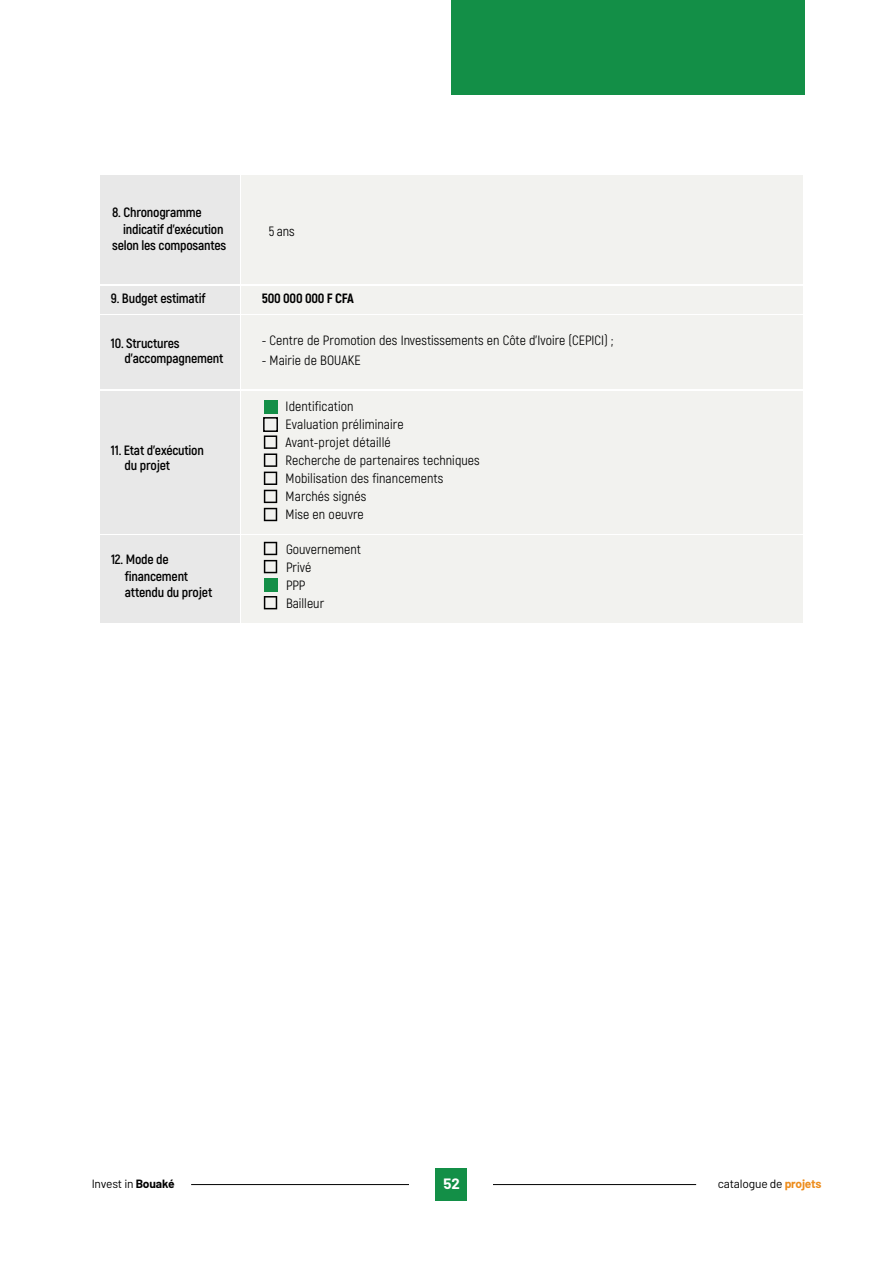
<style>
.page{position:relative;width:893px;height:1263px;background:#fff}
.page>*{position:absolute;margin:0;border:0;box-sizing:border-box;transform-origin:0 0}
.t1{font:700 15px "Barlow";color:#fff}
.t2{font:13.5px/18px "Akrobat";letter-spacing:.005em;color:#000}
.t3{font:700 13.5px/15px "Akrobat";letter-spacing:-.015em;color:#000}
.t4{font:800 13.5px "Akrobat";letter-spacing:-.015em;color:#000}
.t5{font:12px "Barlow";letter-spacing:-.015em;color:#000}
.s1{font-weight:700}
.s2{font-weight:700;color:#ed8d1d}
</style>
<div class="page">
<div style="left:452px;top:0;width:353px;height:94px;background:#138f47"></div>
<hr style="left:191px;top:1184px;width:505px;height:1px;background:#000">
<div style="left:435px;top:1168px;width:32px;height:33px;background:#138f47"></div>
<div style="left:410px;top:1165px;width:25px;height:39px;background:#fff"></div>
<div style="left:467px;top:1165px;width:26px;height:39px;background:#fff"></div>
<div style="left:100px;top:316px;width:139px;height:73px;background:#e8e8e8"></div>
<div style="left:241px;top:316px;width:562px;height:73px;background:#eeeeeb"></div>
<div style="left:100px;top:391px;width:139px;height:142px;background:#e8e8e8"></div>
<div style="left:241px;top:391px;width:562px;height:142px;background:#eeeeeb"></div>
<div style="left:100px;top:535px;width:139px;height:87px;background:#e8e8e8"></div>
<div style="left:241px;top:535px;width:562px;height:87px;background:#eeeeeb"></div>
<div style="left:264px;top:400px;width:13px;height:14px;background:#138f47"></div>
<div style="left:263px;top:417px;width:15px;height:15px;border:2px solid #000"></div>
<svg style="left:264px;top:435px;width:13px;height:86px"></svg>
<div style="left:264px;top:578px;width:13px;height:13px;background:#138f47"></div>
<svg style="left:264px;top:542px;width:13px;height:31px"></svg>
<svg style="left:264px;top:596px;width:13px;height:13px"></svg>
<div style="left:100px;top:286px;width:139px;height:27px;background:#e8e8e8"></div>
<div style="left:241px;top:286px;width:562px;height:27px;background:#eeeeeb"></div>
<div style="left:100px;top:175px;width:139px;height:109px;background:#e8e8e8"></div>
<div style="left:241px;top:175px;width:561px;height:109px;background:#eeeeeb"></div>
<p class="t3" style="left:112px;top:205px;width:91px">8. Chronogramme</p>
<p class="t3" style="left:123px;top:221px;width:102px">indicatif d’exécution</p>
<p class="t3" style="left:112px;top:238px;width:116px">selon les composantes</p>
<p class="t2" style="left:269px;top:222px;width:27px">5 ans</p>
<p class="t3" style="left:111px;top:291px;width:96px">9. Budget estimatif</p>
<p class="t4" style="left:262px;top:292px;width:94px">500 000 000 F CFA</p>
<p class="t3" style="left:125px;top:336px;width:100px;text-indent:-14px">10. Structures d’accompagnement</p>
<p class="t2" style="left:262px;top:331px;width:353px">- Centre de Promotion des Investissements en Côte d’Ivoire (CEPICI) ;</p>
<p class="t2" style="left:262px;top:351px;width:100px">- Mairie de BOUAKE</p>
<p class="t3" style="left:125px;top:443px;width:81px;text-indent:-14px">11. Etat d’exécution du projet</p>
<p class="t2" style="left:286px;top:398px;width:196px">Identification<br>Evaluation préliminaire<br>Avant-projet détaillé<br>Recherche de partenaires techniques<br>Mobilisation des financements<br>Marchés signés<br>Mise en oeuvre</p>
<p class="t3" style="left:125px;top:551px;width:89px;line-height:16.5px;text-indent:-14px">12. Mode de financement attendu du projet</p>
<p class="t2" style="left:286px;top:540px;width:76px">Gouvernement<br>Privé<br>PPP<br>Bailleur</p>
<p class="t5" style="left:92px;top:1177px;width:85px">Invest in <span class="s1">Bouaké</span></p>
<p class="t1" style="left:444px;top:1175px;width:18px">52</p>
<p class="t5" style="left:718px;top:1177px;width:105px">catalogue de <span class="s2">projets</span></p>
</div>
